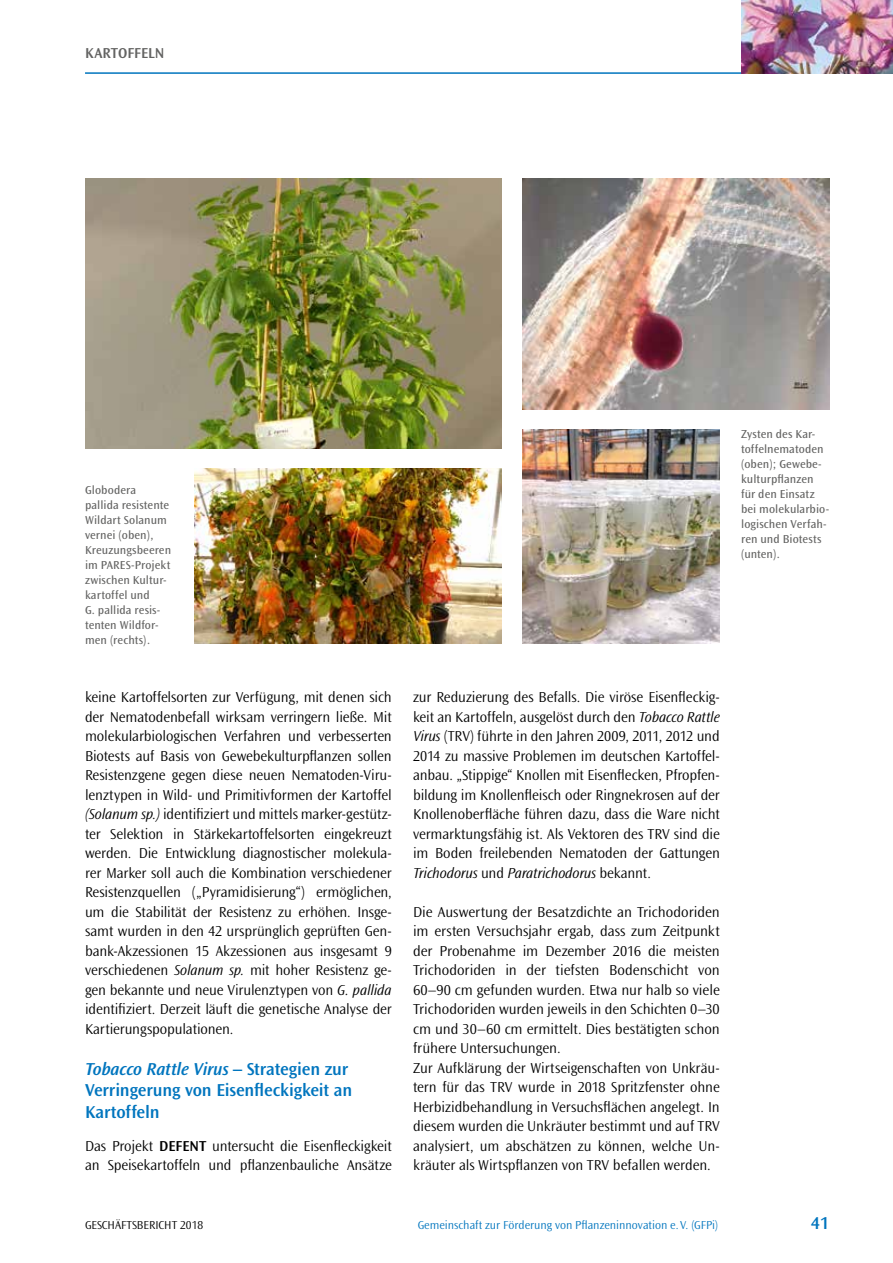
<style>
.page{position:relative;width:893px;height:1263px;background:#fff}
.page>*{position:absolute;margin:0;border:0;box-sizing:border-box;transform-origin:0 0}
.t1{font:600 18px/21.6px "Ocean Sans";letter-spacing:-.01em;color:#0075be}
.t2{font:300 15px/19.5px "Ocean Sans";letter-spacing:-.005em;color:#000;text-align:justify}
.t3{font:600 15px "Ocean Sans";color:#636362}
.t4{font:12px/15px "Ocean Sans";letter-spacing:.005em;color:#636362}
.t5{font:300 12px "Ocean Sans";color:#0075be}
.t6{font:300 12px "Ocean Sans";color:#000}
.s1{font-style:italic}
.s2{font-weight:600}
</style>
<div class="page">
<hr style="left:85px;top:72px;width:744px;height:2px;background:#0075be">
<img style="left:741px;top:0;width:152px;height:74px">
<img style="left:522px;top:429px;width:198px;height:215px">
<img style="left:522px;top:179px;width:307px;height:231px">
<img style="left:85px;top:179px;width:416px;height:269px">
<img style="left:194px;top:468px;width:307px;height:176px">
<p class="t3" style="left:85px;top:44px;width:81px">KARTOFFELN</p>
<p class="t4" style="left:85px;top:482px;width:88px">Globodera pallida resistente<br>Wildart Solanum vernei (oben),<br>Kreuzungsbeeren im PARES-Projekt zwischen Kultur&shy;kartoffel und<br>G. pallida resis&shy;tenten Wildfor&shy;men (rechts).</p>
<p class="t2" style="left:85px;top:688px;width:308px">keine Kartoffelsorten zur Verfügung, mit denen sich der Nematodenbefall wirksam verringern ließe. Mit molekularbiologischen Verfahren und verbesserten Biotests auf Basis von Gewebekulturpflanzen sollen Resistenzgene gegen diese neuen Nematoden-Viru&shy;lenztypen in Wild- und Primitivformen der Kartoffel <span class="s1">(Solanum sp.)</span> identifiziert und mittels marker-gestütz&shy;ter Selektion in Stärkekartoffelsorten eingekreuzt werden. Die Entwicklung diagnostischer molekula&shy;rer Marker soll auch die Kombination verschiedener Resistenzquellen („Pyramidisierung“) ermöglichen, um die Stabilität der Resistenz zu erhöhen. Insge&shy;samt wurden in den 42 ursprünglich geprüften Gen&shy;bank-Akzessionen 15 Akzessionen aus insgesamt 9 verschiedenen <span class="s1">Solanum sp.</span> mit hoher Resistenz ge&shy;gen bekannte und neue Virulenztypen von <span class="s1">G. pallida </span>identifiziert. Derzeit läuft die genetische Analyse der Kartierungspopulationen.</p>
<p class="t1" style="left:85px;top:1058px;width:269px"><span class="s1">Tobacco Rattle Virus</span> – Strategien zur<br>Verringerung von Eisenfleckigkeit an<br>Kartoffeln</p>
<p class="t2" style="left:85px;top:1136px;width:308px">Das Projekt <span class="s2">DEFENT</span> untersucht die Eisenfleckigkeit an Speisekartoffeln und pflanzenbauliche Ansätze</p>
<p class="t2" style="left:413px;top:688px;width:308px">zur Reduzierung des Befalls. Die viröse Eisenfleckig&shy;keit an Kartoffeln, ausgelöst durch den <span class="s1">Tobacco Rattle Virus</span> (TRV) führte in den Jahren 2009, 2011, 2012 und 2014 zu massive Problemen im deutschen Kartoffel&shy;anbau. „Stippige“ Knollen mit Eisenflecken, Pfropfen&shy;bildung im Knollenfleisch oder Ringnekrosen auf der Knollenoberfläche führen dazu, dass die Ware nicht vermarktungsfähig ist. Als Vektoren des TRV sind die im Boden freilebenden Nematoden der Gattungen <span class="s1">Trichodorus</span> und <span class="s1">Paratrichodorus</span> bekannt.</p>
<p class="t2" style="left:413px;top:902px;width:308px;text-align:left">Die Auswertung der Besatzdichte an Trichodoriden im ersten Versuchsjahr ergab, dass zum Zeitpunkt der Probenahme im Dezember 2016 die meisten Trichodoriden in der tiefsten Bodenschicht von 60–90 cm gefunden wurden. Etwa nur halb so viele Trichodoriden wurden jeweils in den Schichten 0–30 cm und 30–60 cm ermittelt. Dies bestätigten schon frühere Untersuchungen.<br>Zur Aufklärung der Wirtseigenschaften von Unkräu&shy;tern für das TRV wurde in 2018 Spritzfenster ohne Herbizidbehandlung in Versuchsflächen angelegt. In diesem wurden die Unkräuter bestimmt und auf TRV analysiert, um abschätzen zu können, welche Un&shy;kräuter als Wirtspflanzen von TRV befallen werden.</p>
<p class="t4" style="left:741px;top:427px;width:90px">Zysten des Kar&shy;toffelnematoden (oben); Gewebe&shy;kulturpflanzen für den Einsatz bei molekularbio&shy;logischen Verfah&shy;ren und Biotests (unten).</p>
<p class="t6" style="left:85px;top:1218px;width:120px">GESCHÄFTSBERICHT 2018</p>
<p class="t5" style="left:418px;top:1218px;width:302px">Gemeinschaft zur Förderung von Pflanzeninnovation e.V. (GFPi)</p>
<p class="t1" style="left:811px;top:1212px;width:20px">41</p>
</div>
